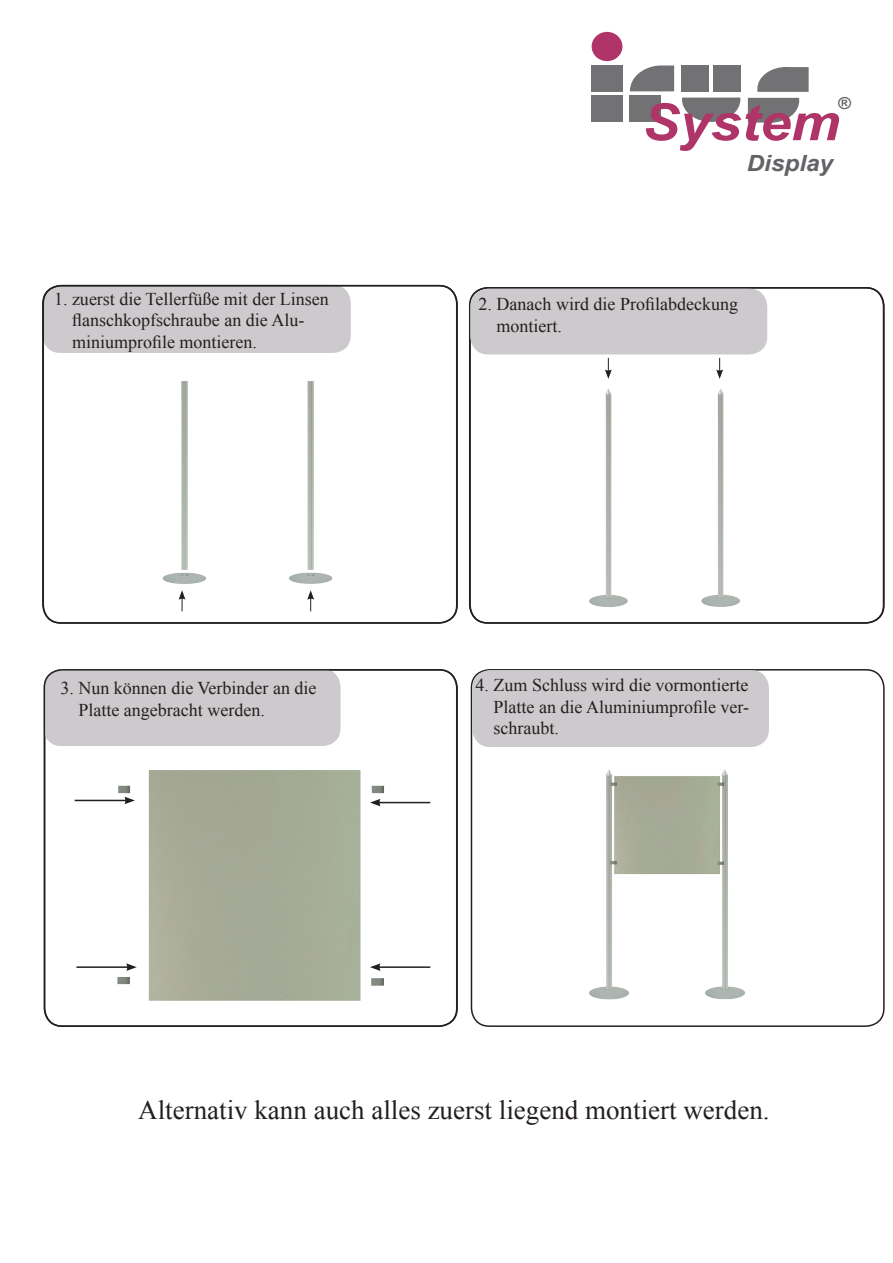
<style>
.page{position:relative;width:893px;height:1263px;background:#fff}
.page>*{position:absolute;margin:0;border:0;box-sizing:border-box;transform-origin:0 0}
.t1{font:italic 700 51.3px "Arial";color:#af3467;scale:1.09 1}
.t2{font:27px "Times New Roman";color:#231f20}
.t3{font:italic 700 22.35px "Arial";color:#626366;scale:1.09 1}
.t4{font:18px "Times New Roman";color:#231f20}
.t5{font:italic 700 16.5px "Arial";color:#626366;scale:1.05 1}
</style>
<div class="page">
<div style="left:43px;top:285px;width:308px;height:68px;background:#cccacc;border-radius:18px"></div>
<div style="left:42px;top:285px;width:415px;height:339px;border:2px solid #231f20;border-radius:18px"></div>
<div style="left:44px;top:669px;width:296px;height:77px;background:#cccacc;border-radius:18px"></div>
<div style="left:469px;top:287px;width:415px;height:337px;border:2px solid #231f20;border-radius:18px"></div>
<div style="left:44px;top:669px;width:413px;height:358px;border:2px solid #231f20;border-radius:18px"></div>
<div style="left:470px;top:289px;width:297px;height:65px;background:#cccacc;border-radius:18px"></div>
<img style="left:162px;top:381px;width:171px;height:203px">
<svg style="left:179px;top:590px;width:6px;height:21px"></svg>
<svg style="left:307px;top:590px;width:7px;height:21px"></svg>
<div style="left:471px;top:669px;width:414px;height:358px;border:2px solid #231f20;border-radius:18px"></div>
<div style="left:472px;top:670px;width:297px;height:77px;background:#cccacc;border-radius:18px"></div>
<img style="left:589px;top:388px;width:151px;height:219px">
<img style="left:117px;top:770px;width:267px;height:231px">
<hr style="left:75px;top:800px;width:52px;height:1px;background:#231f20">
<svg style="left:124px;top:797px;width:11px;height:7px"></svg>
<hr style="left:76px;top:966px;width:53px;height:2px;background:#231f20">
<svg style="left:126px;top:963px;width:11px;height:8px"></svg>
<hr style="left:378px;top:966px;width:52px;height:2px;background:#231f20">
<svg style="left:370px;top:963px;width:11px;height:8px"></svg>
<hr style="left:378px;top:802px;width:52px;height:1px;background:#231f20">
<svg style="left:370px;top:799px;width:11px;height:7px"></svg>
<img style="left:589px;top:769px;width:156px;height:231px">
<svg style="left:716px;top:358px;width:7px;height:21px"></svg>
<svg style="left:605px;top:358px;width:7px;height:21px"></svg>
<div style="left:592px;top:32px;width:30px;height:29px;background:#af3467;border-radius:50%"></div>
<div style="left:591px;top:65px;width:31px;height:26px;background:#727275"></div>
<div style="left:591px;top:95px;width:31px;height:27px;background:#727275"></div>
<svg style="left:630px;top:65px;width:44px;height:26px"></svg>
<div style="left:629px;top:95px;width:32px;height:27px;background:#727275"></div>
<div style="left:682px;top:65px;width:27px;height:27px;background:#727275"></div>
<div style="left:714px;top:65px;width:27px;height:27px;background:#727275"></div>
<svg style="left:682px;top:98px;width:58px;height:24px"></svg>
<svg style="left:748px;top:98px;width:51px;height:25px"></svg>
<svg style="left:757px;top:67px;width:52px;height:25px"></svg>
<p class="t4" style="left:54px;top:287px;width:276px">1. zuerst die Tellerfüße mit der Linsen</p>
<p class="t4" style="left:72px;top:308px;width:234px">flanschkopfschraube an die Alu-</p>
<p class="t4" style="left:72px;top:330px;width:187px">miniumprofile montieren.</p>
<p class="t4" style="left:60px;top:676px;width:258px">3. Nun können die Verbinder an die</p>
<p class="t4" style="left:78px;top:698px;width:188px">Platte angebracht werden.</p>
<p class="t1" style="left:642px;top:89px;width:183px">System</p>
<p class="t5" style="left:837px;top:92px;width:14px">®</p>
<p class="t3" style="left:747px;top:149px;width:81px">Display</p>
<p class="t4" style="left:479px;top:292px;width:261px">2. Danach wird die Profilabdeckung</p>
<p class="t4" style="left:497px;top:314px;width:67px">montiert.</p>
<p class="t4" style="left:476px;top:673px;width:274px">4. Zum Schluss wird die vormontierte</p>
<p class="t4" style="left:494px;top:695px;width:257px">Platte an die Aluminiumprofile ver-</p>
<p class="t4" style="left:494px;top:716px;width:67px">schraubt.</p>
<p class="t2" style="left:138px;top:1092px;width:633px">Alternativ kann auch alles zuerst liegend montiert werden.</p>
</div>
